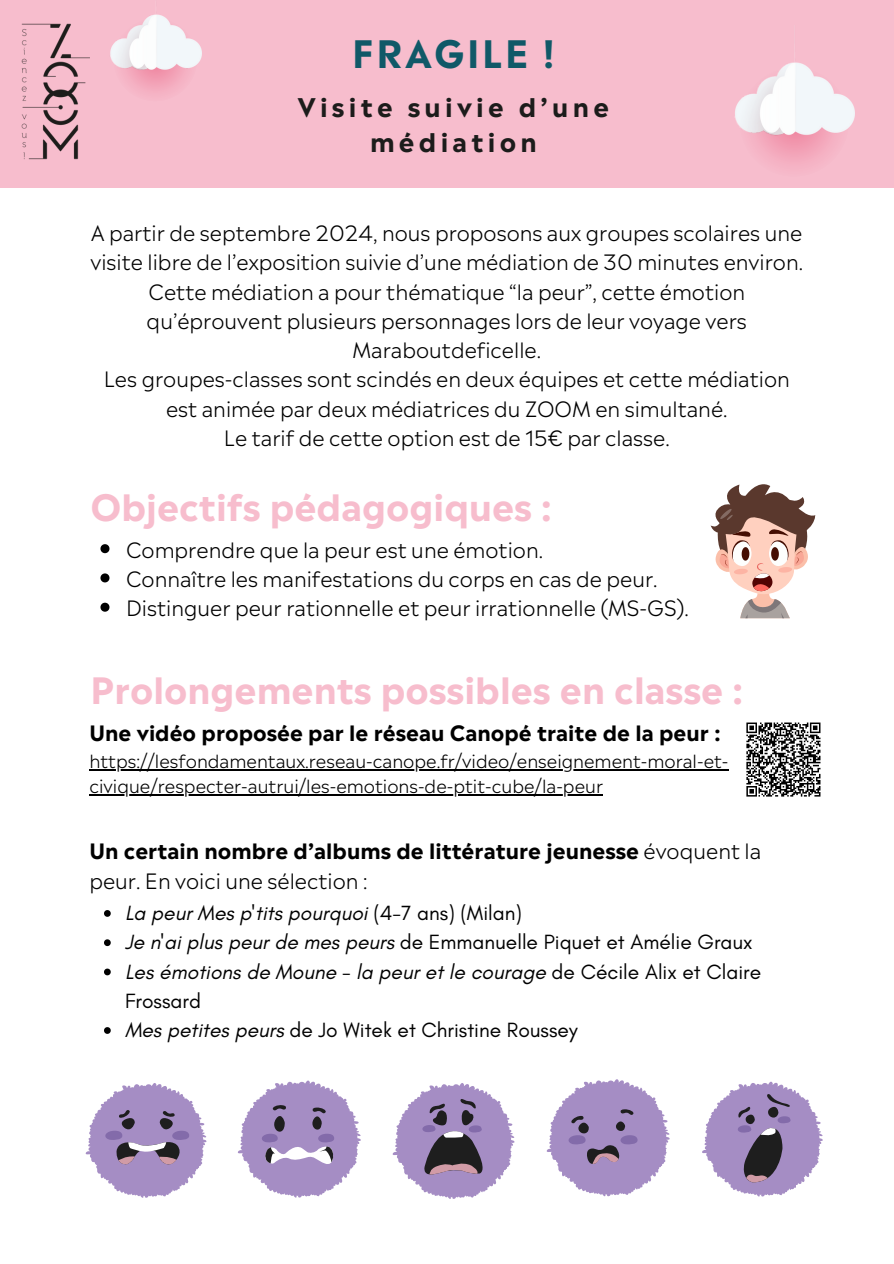
<style>
.page{position:relative;width:894px;height:1264px;background:#fff}
.page>*{position:absolute;margin:0;border:0;box-sizing:border-box;transform-origin:0 0}
.t1{font:700 37.5px "Madera";letter-spacing:.07em;color:#105968}
.t2{font:700 36px "Madera";color:#f7bdcd}
.t3{font:700 25.5px/34.8px "Madera";letter-spacing:.165em;color:#1c1c1b;text-align:center}
.t4{font:300 21px/29.2px "Madera";color:#000;text-align:center}
.t5{font:700 21px/29.2px "Madera";color:#000}
.t6{font:italic 21px/29.2px "Glacial Indifference";color:#000}
.t7{font:21px "Glacial Indifference";color:#000}
.t8{font:300 18px "Madera";color:#000}
.s1{font-weight:300}
.s2{font-style:normal}
.s3{font-style:italic}
</style>
<div class="page">
<div style="left:0;top:0;width:893px;height:188px;background:#f7bdcd"></div>
<svg style="left:125px;top:75px;width:61px;height:19px"></svg>
<img style="left:110px;top:14px;width:92px;height:61px">
<svg style="left:756px;top:143px;width:77px;height:23px"></svg>
<img style="left:735px;top:62px;width:119px;height:81px">
<img style="left:21px;top:23px;width:69px;height:137px">
<svg style="left:100px;top:544px;width:9px;height:9px"></svg>
<svg style="left:100px;top:573px;width:9px;height:9px"></svg>
<svg style="left:100px;top:602px;width:9px;height:9px"></svg>
<svg style="left:710px;top:484px;width:105px;height:134px"></svg>
<svg style="left:85px;top:1083px;width:122px;height:115px"></svg>
<svg style="left:237px;top:1080px;width:124px;height:118px"></svg>
<svg style="left:392px;top:1083px;width:123px;height:116px"></svg>
<svg style="left:546px;top:1079px;width:124px;height:118px"></svg>
<svg style="left:702px;top:1081px;width:121px;height:116px"></svg>
<hr style="left:89px;top:769px;width:639px;height:1px;background:#000">
<hr style="left:89px;top:794px;width:514px;height:1px;background:#000">
<svg style="left:104px;top:910px;width:7px;height:6px"></svg>
<svg style="left:104px;top:939px;width:7px;height:7px"></svg>
<svg style="left:104px;top:968px;width:7px;height:7px"></svg>
<svg style="left:104px;top:1027px;width:7px;height:6px"></svg>
<svg style="left:746px;top:722px;width:75px;height:75px"></svg>
<p class="t1" style="left:352px;top:20px;width:204px">FRAGILE !</p>
<p class="t3" style="left:298px;top:87px;width:312px">Visite suivie d’une médiation</p>
<p class="t4" style="left:90px;top:216px;width:713px">A partir de septembre 2024, nous proposons aux groupes scolaires une visite libre de l’exposition suivie d’une médiation de 30 minutes environ.<br>Cette médiation a pour thématique “la peur”, cette émotion qu’éprouvent plusieurs personnages lors de leur voyage vers Maraboutdeficelle.<br>Les groupes-classes sont scindés en deux équipes et cette médiation est animée par deux médiatrices du ZOOM en simultané.<br>Le tarif de cette option est de 15€ par classe.</p>
<h4 class="t2" style="left:90px;top:475px;width:462px">Objectifs pédagogiques :</h4>
<p class="t4" style="left:126px;top:532px;width:418px">Comprendre que la peur est une émotion.</p>
<h1 class="t4" style="left:126px;top:561px;width:533px">Connaître les manifestations du corps en cas de peur.</h1>
<h3 class="t4" style="left:126px;top:591px;width:564px">Distinguer peur rationnelle et peur irrationnelle (MS-GS).</h3>
<p class="t2" style="left:90px;top:658px;width:654px">Prolongements possibles en classe :</p>
<p class="t5" style="left:89px;top:715px;width:632px">Une vidéo proposée par le réseau Canopé traite de la peur :</p>
<h2 class="t8" style="left:89px;top:745px;width:640px">https://lesfondamentaux.reseau-canope.fr/video/enseignement-moral-et-</h2>
<p class="t8" style="left:89px;top:770px;width:515px">civique/respecter-autrui/les-emotions-de-ptit-cube/la-peur</p>
<p class="t5" style="left:89px;top:834px;width:673px">Un certain nombre d’albums de littérature jeunesse <span class="s1">évoquent la peur. En voici une sélection :</span></p>
<p class="t6" style="left:125px;top:898px;width:398px">La peur Mes p'tits pourquoi <span class="s2">(4-7 ans) (Milan)</span></p>
<h2 class="t7" style="left:125px;top:929px;width:629px"><span class="s3">Je n'ai plus peur de mes peurs</span> de Emmanuelle Piquet et Amélie Graux</h2>
<p class="t6" style="left:125px;top:956px;width:637px">Les émotions de Moune - la peur et le courage <span class="s2">de Cécile Alix et Claire<br>Frossard</span></p>
<p class="t7" style="left:125px;top:1017px;width:454px"><span class="s3">Mes petites peurs</span> de Jo Witek et Christine Roussey</p>
</div>
